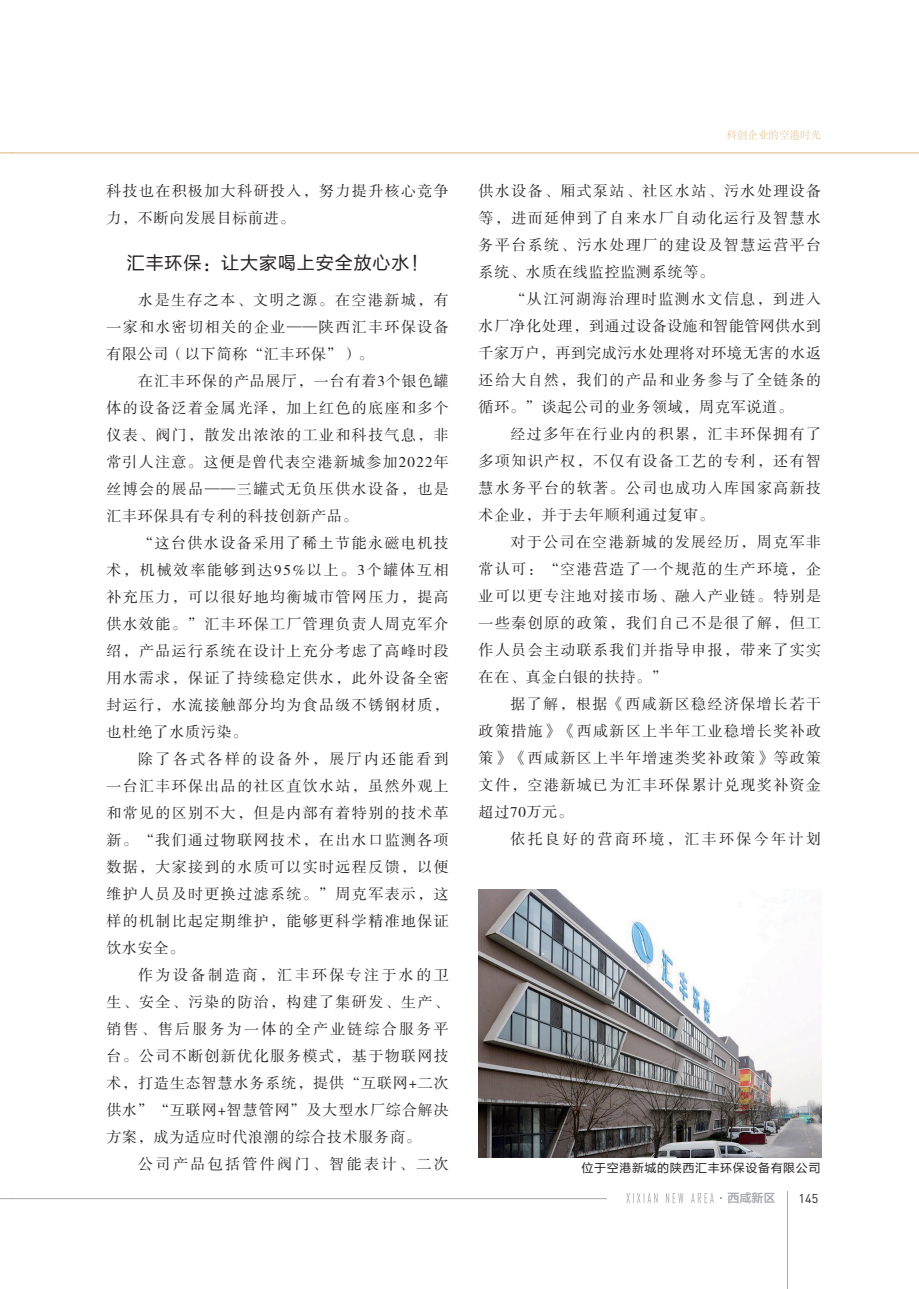
<style>
.page{position:relative;width:919px;height:1289px;background:#fff}
.page>*{position:absolute;margin:0;border:0;box-sizing:border-box;transform-origin:0 0}
.t1{font:18px "FZLTHK GBK1 0";letter-spacing:.05em;color:#231f20}
.t2{font:15px/27px "FZSSK GBK1 0";letter-spacing:.09em;color:#231f20;text-align:justify}
.t3{font:15px "FZSSK GBK1 0";letter-spacing:.16em;color:#231f20}
.t4{font:12.45px "DIN";color:#231f20}
.t5{font:12px "FZLTHK GBK1 0";letter-spacing:.05em;color:#231f20}
.t6{font:12px "FZLTZCHK GBK1 0";color:#a8a9ad}
.t7{font:10.5px "ST Song";color:#dab87b}
</style>
<div class="page">
<svg style="left:0;top:153px;width:13px;height:1px"></svg>
<svg style="left:0;top:1198px;width:13px;height:1px"></svg>
<hr style="left:787px;top:1191px;width:1px;height:97px;background:#a8a9ad">
<hr style="left:13px;top:153px;width:905px;height:1px;background:#dab87b">
<hr style="left:13px;top:1198px;width:594px;height:1px;background:#a8a9ad">
<svg style="left:626px;top:1193px;width:87px;height:10px"></svg>
<img style="left:478px;top:889px;width:343px;height:268px">
<p class="t2" style="left:106px;top:178px;width:344px">科技也在积极加大科研投入，努力提升核心竞争力，不断向发展目标前进。</p>
<p class="t1" style="left:127px;top:253px;width:303px">汇丰环保：让大家喝上安全放心水！</p>
<p class="t2" style="left:106px;top:287px;width:344px;text-indent:32px">水是生存之本、文明之源。在空港新城，有一家和水密切相关的企业——陕西汇丰环保设备有限公司（以下简称“汇丰环保”）。</p>
<p class="t2" style="left:106px;top:368px;width:344px;text-indent:32px">在汇丰环保的产品展厅，一台有着3个银色罐体的设备泛着金属光泽，加上红色的底座和多个仪表、阀门，散发出浓浓的工业和科技气息，非常引人注意。这便是曾代表空港新城参加2022年丝博会的展品——三罐式无负压供水设备，也是汇丰环保具有专利的科技创新产品。</p>
<p class="t2" style="left:106px;top:530px;width:344px;text-indent:32px">“这台供水设备采用了稀土节能永磁电机技术，机械效率能够到达95%以上。3个罐体互相补充压力，可以很好地均衡城市管网压力，提高供水效能。”汇丰环保工厂管理负责人周克军介绍，产品运行系统在设计上充分考虑了高峰时段用水需求，保证了持续稳定供水，此外设备全密封运行，水流接触部分均为食品级不锈钢材质，也杜绝了水质污染。</p>
<p class="t2" style="left:106px;top:746px;width:344px;text-indent:32px">除了各式各样的设备外，展厅内还能看到一台汇丰环保出品的社区直饮水站，虽然外观上和常见的区别不大，但是内部有着特别的技术革新。“我们通过物联网技术，在出水口监测各项数据，大家接到的水质可以实时远程反馈，以便维护人员及时更换过滤系统。”周克军表示，这样的机制比起定期维护，能够更科学精准地保证饮水安全。</p>
<p class="t2" style="left:106px;top:962px;width:344px;text-indent:32px">作为设备制造商，汇丰环保专注于水的卫生、安全、污染的防治，构建了集研发、生产、销售、售后服务为一体的全产业链综合服务平台。公司不断创新优化服务模式，基于物联网技术，打造生态智慧水务系统，提供“互联网+二次供水”“互联网+智慧管网”及大型水厂综合解决方案，成为适应时代浪潮的综合技术服务商。</p>
<p class="t3" style="left:138px;top:1155px;width:312px">公司产品包括管件阀门、智能表计、二次</p>
<p class="t7" style="left:726px;top:128px;width:96px">科创企业的空港时光</p>
<p class="t2" style="left:478px;top:178px;width:344px">供水设备、厢式泵站、社区水站、污水处理设备等，进而延伸到了自来水厂自动化运行及智慧水务平台系统、污水处理厂的建设及智慧运营平台系统、水质在线监控监测系统等。</p>
<p class="t2" style="left:478px;top:286px;width:344px;text-indent:32px">“从江河湖海治理时监测水文信息，到进入水厂净化处理，到通过设备设施和智能管网供水到千家万户，再到完成污水处理将对环境无害的水返还给大自然，我们的产品和业务参与了全链条的循环。”谈起公司的业务领域，周克军说道。</p>
<p class="t2" style="left:478px;top:421px;width:344px;text-indent:32px">经过多年在行业内的积累，汇丰环保拥有了多项知识产权，不仅有设备工艺的专利，还有智慧水务平台的软著。公司也成功入库国家高新技术企业，并于去年顺利通过复审。</p>
<p class="t2" style="left:478px;top:529px;width:344px;text-indent:32px">对于公司在空港新城的发展经历，周克军非常认可：“空港营造了一个规范的生产环境，企业可以更专注地对接市场、融入产业链。特别是一些秦创原的政策，我们自己不是很了解，但工作人员会主动联系我们并指导申报，带来了实实在在、真金白银的扶持。”</p>
<p class="t2" style="left:478px;top:691px;width:344px;text-indent:32px">据了解，根据《西咸新区稳经济保增长若干政策措施》《西咸新区上半年工业稳增长奖补政策》《西咸新区上半年增速类奖补政策》等政策文件，空港新城已为汇丰环保累计兑现奖补资金超过70万元。</p>
<p class="t3" style="left:510px;top:831px;width:312px">依托良好的营商环境，汇丰环保今年计划</p>
<p class="t5" style="left:581px;top:1161px;width:240px">位于空港新城的陕西汇丰环保设备有限公司</p>
<p class="t6" style="left:727px;top:1191px;width:49px">西咸新区</p>
<p class="t4" style="left:798px;top:1190px;width:21px">145</p>
</div>
